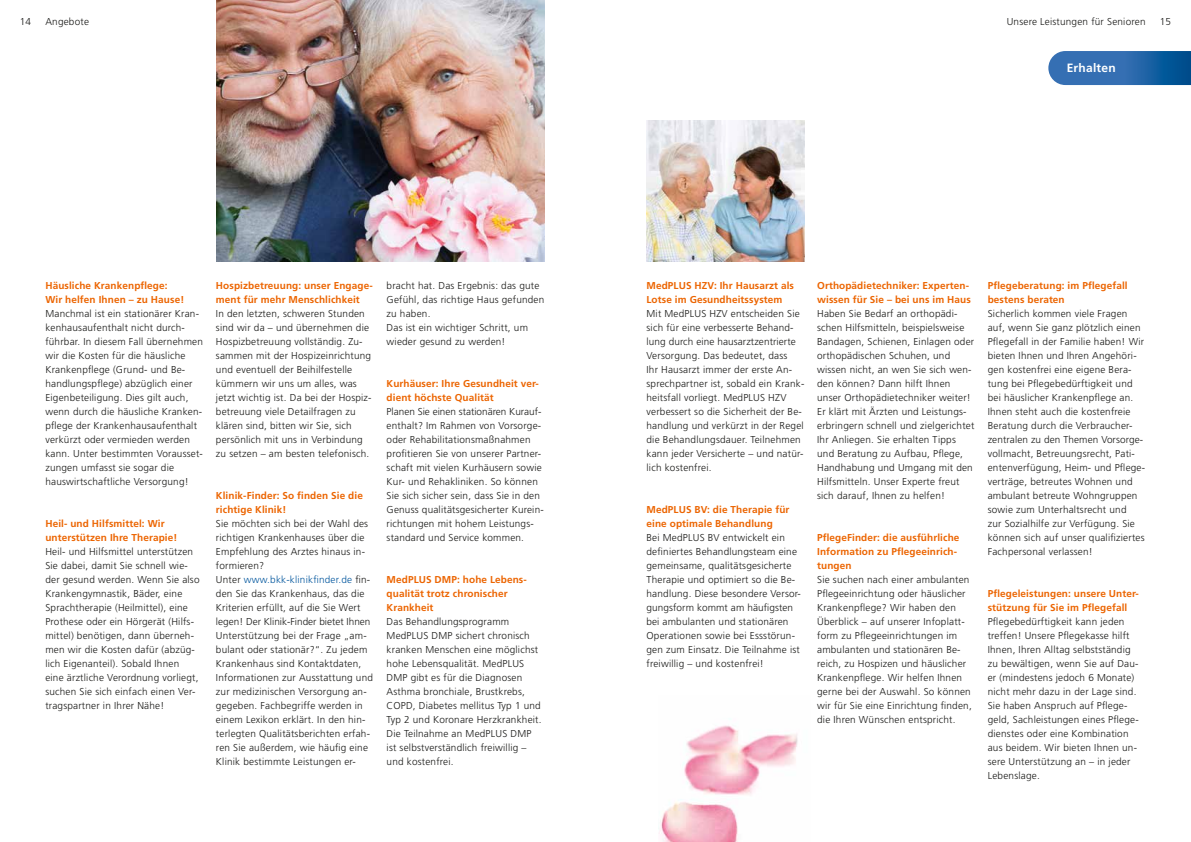
<style>
.page{position:relative;width:1191px;height:842px;background:#fff}
.page>*{position:absolute;margin:0;border:0;box-sizing:border-box;transform-origin:0 0}
.t1{font:700 12px "Frutiger LT";letter-spacing:.02em;color:#fff}
.t2{font:300 10px/14px "Frutiger LT";letter-spacing:.02em;color:#1a1a18}
.t3{font:700 10px/14px "Frutiger LT";letter-spacing:.01em;color:#ec6502}
.s1{color:#00559d}
</style>
<div class="page">
<img style="left:659px;top:725px;width:139px;height:117px">
<svg style="left:1048px;top:51px;width:143px;height:34px;background:#2a6aab"></svg>
<img style="left:646px;top:120px;width:158px;height:141px">
<img style="left:216px;top:0;width:328px;height:261px">
<p class="t2" style="left:45px;top:14px;width:45px">Angebote</p>
<p class="t2" style="left:1006px;top:14px;width:140px">Unsere Leistungen für Senioren</p>
<p class="t2" style="left:20px;top:14px;width:13px">14</p>
<p class="t2" style="left:1159px;top:14px;width:13px">15</p>
<p class="t3" style="left:45px;top:279px;width:140px">Häusliche Krankenpflege:<br>Wir helfen Ihnen – zu Hause!</p>
<p class="t2" style="left:45px;top:307px;width:159px">Manchmal ist ein stationärer Kran&shy;kenhausaufenthalt nicht durch&shy;führbar. In diesem Fall übernehmen wir die Kosten für die häusliche Krankenpflege (Grund- und Be&shy;handlungspflege) abzüglich einer Eigenbeteiligung. Dies gilt auch, wenn durch die häusliche Kranken&shy;pflege der Krankenhausaufenthalt verkürzt oder vermieden werden kann. Unter bestimmten Vorausset&shy;zungen umfasst sie sogar die hauswirtschaftliche Versorgung!</p>
<p class="t3" style="left:45px;top:517px;width:133px">Heil- und Hilfsmittel: Wir unterstützen Ihre Therapie!</p>
<p class="t2" style="left:45px;top:545px;width:156px">Heil- und Hilfsmittel unterstützen Sie dabei, damit Sie schnell wie&shy;der gesund werden. Wenn Sie also Krankengymnastik, Bäder, eine Sprachtherapie (Heilmittel), eine Prothese oder ein Hörgerät (Hilfs&shy;mittel) benötigen, dann überneh&shy;men wir die Kosten dafür (abzüg&shy;lich Eigenanteil). Sobald Ihnen eine ärztliche Verordnung vorliegt, suchen Sie sich einfach einen Ver&shy;tragspartner in Ihrer Nähe!</p>
<p class="t3" style="left:216px;top:279px;width:158px">Hospizbetreuung: unser Engage&shy;ment für mehr Menschlichkeit</p>
<p class="t2" style="left:216px;top:307px;width:157px">In den letzten, schweren Stunden sind wir da – und übernehmen die Hospizbetreuung vollständig. Zu&shy;sammen mit der Hospizeinrichtung und eventuell der Beihilfestelle kümmern wir uns um alles, was jetzt wichtig ist. Da bei der Hospiz&shy;betreuung viele Detailfragen zu klären sind, bitten wir Sie, sich persönlich mit uns in Verbindung zu setzen – am besten telefonisch.</p>
<p class="t3" style="left:216px;top:489px;width:148px">Klinik-Finder: So finden Sie die richtige Klinik!</p>
<p class="t2" style="left:216px;top:517px;width:158px">Sie möchten sich bei der Wahl des richtigen Krankenhauses über die Empfehlung des Arztes hinaus in&shy;formieren?<br>Unter <span class="s1">www.bkk-klinikfinder.de</span> fin&shy;den Sie das Krankenhaus, das die Kriterien erfüllt, auf die Sie Wert legen! Der Klinik-Finder bietet Ihnen Unterstützung bei der Frage „am&shy;bulant oder stationär?“. Zu jedem Krankenhaus sind Kontaktdaten, Informationen zur Ausstattung und zur medizinischen Versorgung an&shy;gegeben. Fachbegriffe werden in einem Lexikon erklärt. In den hin&shy;terlegten Qualitätsberichten erfah&shy;ren Sie außerdem, wie häufig eine Klinik bestimmte Leistungen er-</p>
<p class="t2" style="left:386px;top:279px;width:159px">bracht hat. Das Ergebnis: das gute<br>Gefühl, das richtige Haus gefunden zu haben.<br>Das ist ein wichtiger Schritt, um wieder gesund zu werden!</p>
<p class="t3" style="left:386px;top:377px;width:154px">Kurhäuser: Ihre Gesundheit ver&shy;dient höchste Qualität</p>
<p class="t2" style="left:386px;top:405px;width:159px">Planen Sie einen stationären Kurauf&shy;enthalt? Im Rahmen von Vorsorge&shy;oder Rehabilitationsmaßnahmen profitieren Sie von unserer Partner&shy;schaft mit vielen Kurhäusern sowie Kur- und Rehakliniken. So können Sie sich sicher sein, dass Sie in den Genuss qualitätsgesicherter Kurein&shy;richtungen mit hohem Leistungs&shy;standard und Service kommen.</p>
<p class="t3" style="left:386px;top:573px;width:142px">MedPLUS DMP: hohe Lebens&shy;qualität trotz chronischer<br>Krankheit</p>
<p class="t2" style="left:386px;top:615px;width:156px">Das Behandlungsprogramm<br>MedPLUS DMP sichert chronisch kranken Menschen eine möglichst hohe Lebensqualität. MedPLUS<br>DMP gibt es für die Diagnosen<br>Asthma bronchiale, Brustkrebs,<br>COPD, Diabetes mellitus Typ 1 und<br>Typ 2 und Koronare Herzkrankheit.<br>Die Teilnahme an MedPLUS DMP ist selbstverständlich freiwillig – und kostenfrei.</p>
<p class="t1" style="left:1066px;top:61px;width:51px">Erhalten</p>
<p class="t3" style="left:646px;top:279px;width:149px">MedPLUS HZV: Ihr Hausarzt als<br>Lotse im Gesundheitssystem</p>
<p class="t2" style="left:646px;top:307px;width:159px">Mit MedPLUS HZV entscheiden Sie sich für eine verbesserte Behand&shy;lung durch eine hausarztzentrierte Versorgung. Das bedeutet, dass<br>Ihr Hausarzt immer der erste An&shy;sprechpartner ist, sobald ein Krank&shy;heitsfall vorliegt. MedPLUS HZV verbessert so die Sicherheit der Be&shy;handlung und verkürzt in der Regel die Behandlungsdauer. Teilnehmen kann jeder Versicherte – und natür&shy;lich kostenfrei.</p>
<p class="t3" style="left:646px;top:503px;width:144px">MedPLUS BV: die Therapie für eine optimale Behandlung</p>
<p class="t2" style="left:646px;top:531px;width:156px">Bei MedPLUS BV entwickelt ein definiertes Behandlungsteam eine gemeinsame, qualitätsgesicherte<br>Therapie und optimiert so die Be&shy;handlung. Diese besondere Versor&shy;gungsform kommt am häufigsten bei ambulanten und stationären<br>Operationen sowie bei Essstörun&shy;gen zum Einsatz. Die Teilnahme ist freiwillig – und kostenfrei!</p>
<p class="t3" style="left:817px;top:279px;width:155px">Orthopädietechniker: Experten&shy;wissen für Sie – bei uns im Haus</p>
<p class="t2" style="left:817px;top:307px;width:159px">Haben Sie Bedarf an orthopädi&shy;schen Hilfsmitteln, beispielsweise Bandagen, Schienen, Einlagen oder orthopädischen Schuhen, und wissen nicht, an wen Sie sich wen&shy;den können? Dann hilft Ihnen unser Orthopädietechniker weiter!<br>Er klärt mit Ärzten und Leistungs&shy;erbringern schnell und zielgerichtet Ihr Anliegen. Sie erhalten Tipps und Beratung zu Aufbau, Pflege, Handhabung und Umgang mit den Hilfsmitteln. Unser Experte freut sich darauf, Ihnen zu helfen!</p>
<p class="t3" style="left:817px;top:531px;width:144px">PflegeFinder: die ausführliche<br>Information zu Pflegeeinrich&shy;tungen</p>
<p class="t2" style="left:817px;top:573px;width:156px">Sie suchen nach einer ambulanten Pflegeeinrichtung oder häuslicher Krankenpflege? Wir haben den Überblick – auf unserer Infoplatt&shy;form zu Pflegeeinrichtungen im ambulanten und stationären Be&shy;reich, zu Hospizen und häuslicher Krankenpflege. Wir helfen Ihnen gerne bei der Auswahl. So können wir für Sie eine Einrichtung finden, die Ihren Wünschen entspricht.</p>
<p class="t3" style="left:987px;top:279px;width:141px">Pflegeberatung: im Pflegefall bestens beraten</p>
<p class="t2" style="left:987px;top:307px;width:159px">Sicherlich kommen viele Fragen auf, wenn Sie ganz plötzlich einen Pflegefall in der Familie haben! Wir bieten Ihnen und Ihren Angehöri&shy;gen kostenfrei eine eigene Bera&shy;tung bei Pflegebedürftigkeit und bei häuslicher Krankenpflege an.<br>Ihnen steht auch die kostenfreie Beratung durch die Verbraucher&shy;zentralen zu den Themen Vorsorge&shy;vollmacht, Betreuungsrecht, Pati&shy;entenverfügung, Heim- und Pflege&shy;verträge, betreutes Wohnen und ambulant betreute Wohngruppen sowie zum Unterhaltsrecht und<br>zur Sozialhilfe zur Verfügung. Sie können sich auf unser qualifiziertes Fachpersonal verlassen!</p>
<p class="t3" style="left:987px;top:587px;width:153px">Pflegeleistungen: unsere Unter&shy;stützung für Sie im Pflegefall</p>
<p class="t2" style="left:987px;top:615px;width:152px">Pflegebedürftigkeit kann jeden treffen! Unsere Pflegekasse hilft<br>Ihnen, Ihren Alltag selbstständig zu bewältigen, wenn Sie auf Dau&shy;er (mindestens jedoch 6 Monate) nicht mehr dazu in der Lage sind.<br>Sie haben Anspruch auf Pflege&shy;geld, Sachleistungen eines Pflege&shy;dienstes oder eine Kombination aus beidem. Wir bieten Ihnen un&shy;sere Unterstützung an – in jeder<br>Lebenslage.</p>
</div>
